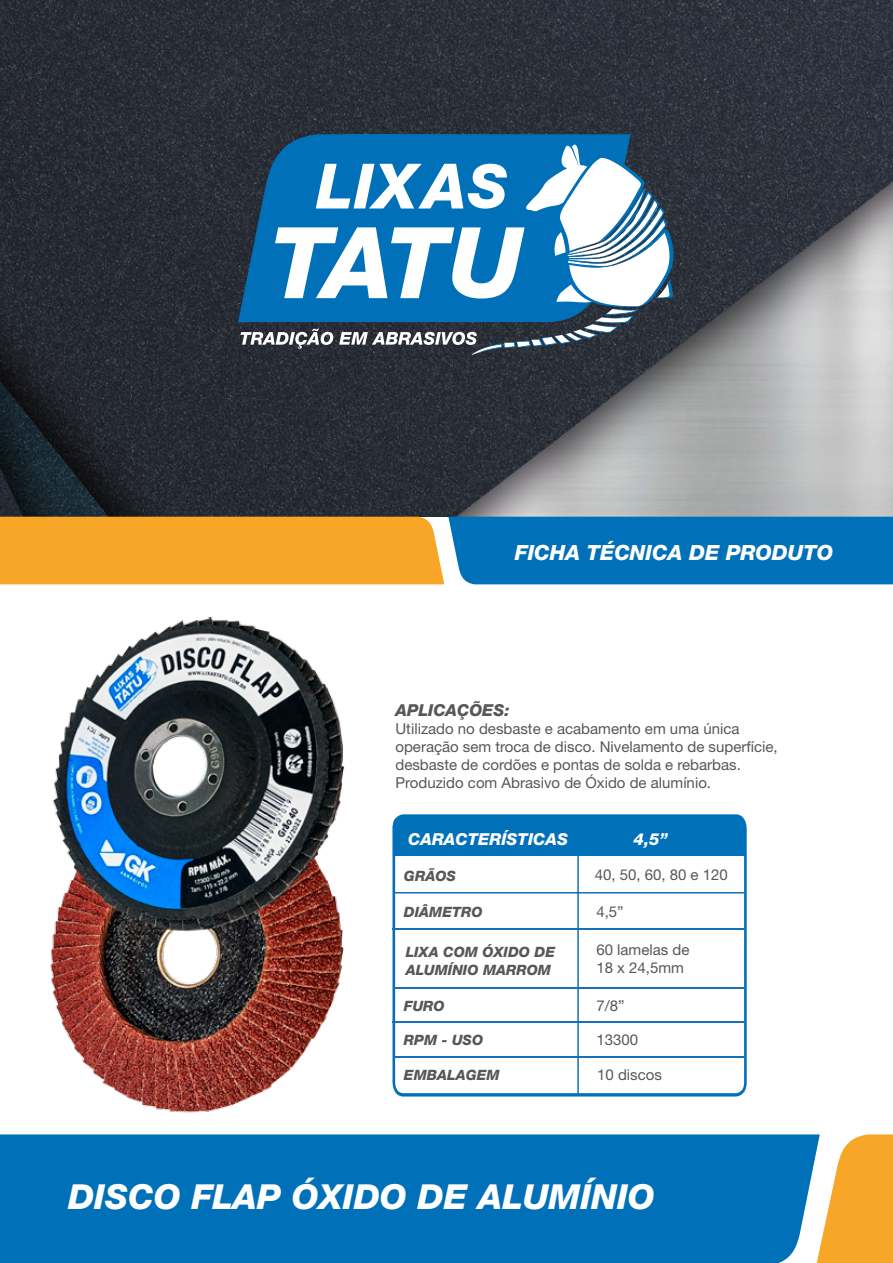
<style>
.page{position:relative;width:893px;height:1263px;background:#fff}
.page>*{position:absolute;margin:0;border:0;box-sizing:border-box;transform-origin:0 0}
.t1{font:italic 800 34.5px "Helvetica Neue LT Std";color:#fff}
.t2{font:italic 800 21px "Helvetica Neue LT Std";color:#fff}
.t3{font:italic 800 16.5px "Helvetica Neue LT Std";color:#fff}
.t4{font:italic 800 16.5px "Helvetica Neue LT Std";color:#575756}
.t5{font:15px/18px "Helvetica Neue LT Std";color:#575756}
.t6{font:italic 800 14.25px/17.1px "Helvetica Neue LT Std";color:#575756}
</style>
<div class="page">
<img style="left:0;top:0;width:893px;height:517px">
<svg style="left:0;top:517px;width:893px;height:67px;background:#7e8d73"></svg>
<div style="left:0;top:1134px;width:812px;height:129px;background:#0071b9"></div>
<svg style="left:812px;top:1134px;width:81px;height:129px"></svg>
<svg style="left:238px;top:134px;width:437px;height:188px;background:#0e5f94"></svg>
<svg style="left:240px;top:151px;width:434px;height:204px"></svg>
<svg style="left:392px;top:814px;width:355px;height:282px"></svg>
<hr style="left:577px;top:817px;width:2px;height:279px;background:#1570b8">
<hr style="left:394px;top:892px;width:352px;height:1px;background:#1570b8">
<hr style="left:392px;top:928px;width:354px;height:2px;background:#1570b8">
<hr style="left:393px;top:1021px;width:352px;height:2px;background:#1570b8">
<hr style="left:393px;top:1056px;width:352px;height:1px;background:#1570b8">
<hr style="left:393px;top:987px;width:352px;height:2px;background:#1570b8">
<div style="left:393px;top:817px;width:352px;height:39px;background:#0071b9"></div>
<img style="left:50px;top:618px;width:295px;height:495px">
<h2 class="t2" style="left:515px;top:540px;width:320px">FICHA TÉCNICA DE PRODUTO</h2>
<p class="t4" style="left:395px;top:700px;width:23px">APLICA</p>
<p class="t4" style="left:457px;top:700px;width:54px">ÇÕES:</p>
<p class="t5" style="left:395px;top:719px;width:384px">Utilizado no desbaste e acabamento em uma única operação sem troca de disco. Nivelamento de superfície, desbaste de cordões e pontas de solda e rebarbas.<br>Produzido com Abrasivo de Óxido de alumínio.</p>
<p class="t3" style="left:408px;top:829px;width:161px">CARACTERÍSTICAS</p>
<p class="t6" style="left:404px;top:867px;width:53px">GRÃOS</p>
<p class="t5" style="left:595px;top:865px;width:135px">40, 50, 60, 80 e 120</p>
<p class="t5" style="left:596px;top:902px;width:29px">4,5”</p>
<p class="t5" style="left:596px;top:941px;width:95px">60 lamelas de<br>18 x 24,5mm</p>
<p class="t5" style="left:596px;top:996px;width:30px">7/8”</p>
<p class="t5" style="left:596px;top:1031px;width:43px">13300</p>
<p class="t5" style="left:597px;top:1066px;width:66px">10 discos</p>
<p class="t3" style="left:634px;top:829px;width:36px">4,5”</p>
<p class="t6" style="left:404px;top:903px;width:80px">DIÂMETRO</p>
<p class="t6" style="left:406px;top:944px;width:151px">LIXA COM ÓXIDO DE<br>ALUMÍNIO MARROM</p>
<p class="t6" style="left:404px;top:997px;width:42px">FURO</p>
<p class="t6" style="left:404px;top:1031px;width:81px">RPM - USO</p>
<p class="t6" style="left:404px;top:1066px;width:97px">EMBALAGEM</p>
<h1 class="t1" style="left:68px;top:1176px;width:588px">DISCO FLAP ÓXIDO DE ALUMÍNIO</h1>
</div>
